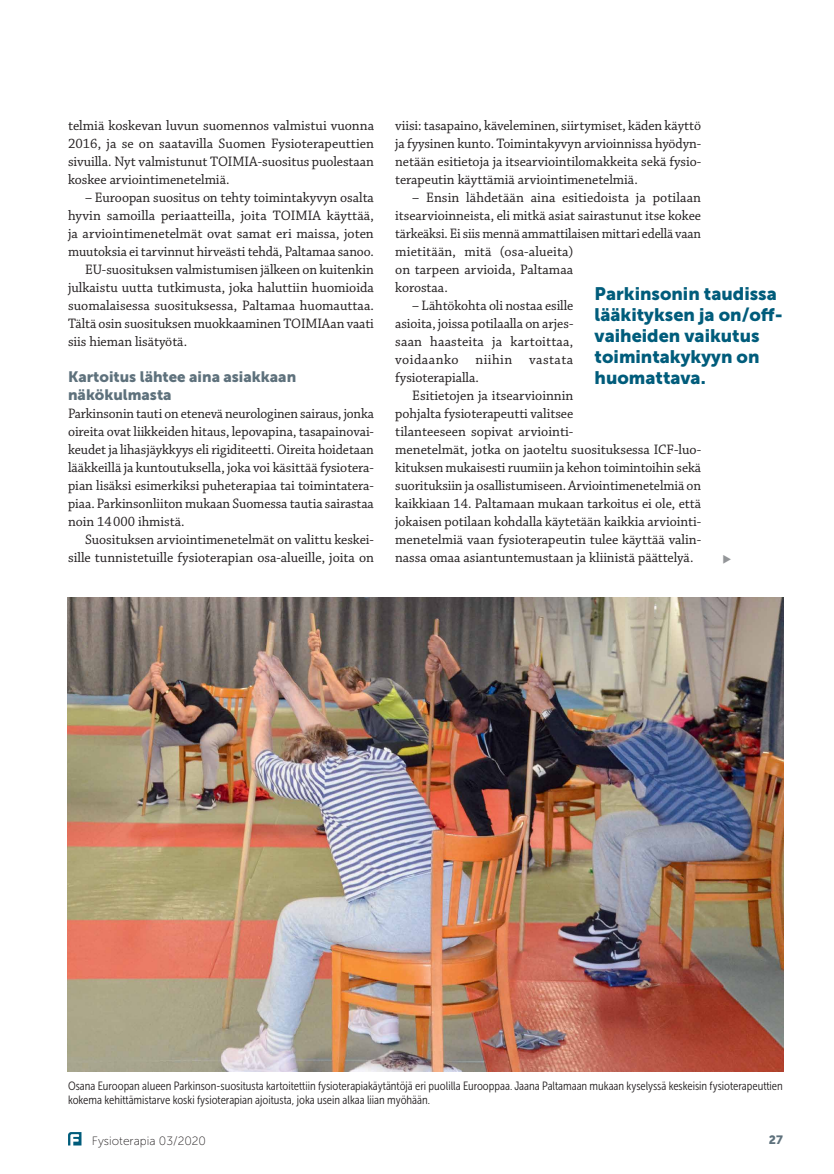
<style>
.page{position:relative;width:834px;height:1174px;background:#fff}
.page>*{position:absolute;margin:0;border:0;box-sizing:border-box;transform-origin:0 0}
.t1{font:18px/21px "Museo Sans 900";color:#005c7b}
.t2{font:15px/18px "Museo Sans 900";color:#5e717c}
.t3{font:14.4px/18px "Chaparral Pro";letter-spacing:-.005em;color:#231f20;text-align:justify}
.t4{font:14.4px/18px "Chaparral Pro";letter-spacing:-.005em;color:#231f20;text-align:justify;scale:.94 1}
.t5{font:14.4px/18px "Chaparral Pro";letter-spacing:-.005em;color:#231f20;text-align:justify;scale:.96 1}
.t6{font:14.4px "Chaparral Pro";letter-spacing:-.005em;color:#231f20;scale:.95 1}
.t7{font:12px/13.5px "Museo Sans Cond 300";color:#231f20}
.t8{font:12px "Museo Sans 100";color:#231f20}
.t9{font:12px "Museo Sans 900";color:#5e717c}
</style>
<div class="page">
<img style="left:67px;top:597px;width:716px;height:474px">
<svg style="left:68px;top:1132px;width:13px;height:14px"></svg>
<p class="t3" style="left:68px;top:117px;width:307px">telmiä koskevan luvun suomennos valmistui vuonna 2016, ja se on saatavilla Suomen Fysioterapeuttien sivuilla. Nyt valmistunut TOIMIA-suositus puolestaan koskee arviointimenetelmiä.</p>
<p class="t3" style="left:85px;top:189px;width:290px">– Euroopan suositus on tehty toimintakyvyn osalta</p>
<p class="t3" style="left:68px;top:207px;width:307px">hyvin samoilla periaatteilla, joita TOIMIA käyttää,</p>
<p class="t3" style="left:68px;top:225px;width:307px">ja arviointimenetelmät ovat samat eri maissa, joten</p>
<p class="t6" style="left:68px;top:244px;width:323px">muutoksia ei tarvinnut hirveästi tehdä, Paltamaa sanoo.</p>
<p class="t5" style="left:85px;top:261px;width:302px">EU-suosituksen valmistumisen jälkeen on kuitenkin</p>
<p class="t3" style="left:68px;top:279px;width:307px">julkaistu uutta tutkimusta, joka haluttiin huomioida</p>
<p class="t3" style="left:68px;top:297px;width:307px">suomalaisessa suosituksessa, Paltamaa huomauttaa.</p>
<p class="t5" style="left:68px;top:315px;width:320px">Tältä osin suosituksen muokkaaminen TOIMIAan vaati</p>
<p class="t3" style="left:68px;top:333px;width:121px">siis hieman lisätyötä.</p>
<p class="t2" style="left:68px;top:368px;width:230px">Kartoitus lähtee aina asiakkaan näkökulmasta</p>
<p class="t4" style="left:68px;top:405px;width:327px">Parkinsonin tauti on etenevä neurologinen sairaus, jonka oireita ovat liikkeiden hitaus, lepovapina, tasapainovai&shy;keudet ja lihasjäykkyys eli rigiditeetti. Oireita hoidetaan lääkkeillä ja kuntoutuksella, joka voi käsittää fysiotera&shy;pian lisäksi esimerkiksi puheterapiaa tai toimintatera&shy;piaa. Parkinsonliiton mukaan Suomessa tautia sairastaa noin 14000 ihmistä.</p>
<p class="t3" style="left:68px;top:531px;width:307px;text-align:right">Suosituksen arviointimenetelmät on valittu keskei&shy;sille tunnistetuille fysioterapian osa-alueille, joita on</p>
<p class="t3" style="left:395px;top:117px;width:307px">viisi: tasapaino, käveleminen, siirtymiset, käden käyttö ja fyysinen kunto. Toimintakyvyn arvioinnissa hyödyn&shy;netään esitietoja ja itsearviointilomakkeita sekä fysio&shy;terapeutin käyttämiä arviointimenetelmiä.</p>
<p class="t3" style="left:395px;top:189px;width:307px;text-align:left;text-indent:17px">– Ensin lähdetään aina esitiedoista ja potilaan itsearvioinneista, eli mitkä asiat sairastunut itse kokee tärkeäksi. Ei siis mennä ammattilaisen mittari edellä vaan mietitään, mitä (osa-alueita)<br>on tarpeen arvioida, Paltamaa<br>korostaa.</p>
<p class="t5" style="left:395px;top:297px;width:187px;text-indent:17px">– Lähtökohta oli nostaa esille asioita, joissa potilaalla on arjes&shy;saan haasteita ja kartoittaa, voidaanko niihin vastata fysioterapialla.</p>
<p class="t3" style="left:395px;top:387px;width:307px;text-align:left;text-indent:17px">Esitietojen ja itsearvioinnin<br>pohjalta fysioterapeutti valitsee<br>tilanteeseen sopivat arviointi-<br>menetelmät, jotka on jaoteltu suosituksessa ICF-luo&shy;kituksen mukaisesti ruumiin ja kehon toimintoihin sekä suorituksiin ja osallistumiseen. Arviointimenetelmiä on kaikkiaan 14. Paltamaan mukaan tarkoitus ei ole, että jokaisen potilaan kohdalla käytetään kaikkia arviointi&shy;menetelmiä vaan fysioterapeutin tulee käyttää valin&shy;nassa omaa asiantuntemustaan ja kliinistä päättelyä.</p>
<p class="t1" style="left:594px;top:283px;width:190px">Parkinsonin taudissa lääkityksen ja on/off&shy;vaiheiden vaikutus toimintakykyyn on huomattava.</p>
<p class="t7" style="left:68px;top:1079px;width:716px">Osana Euroopan alueen Parkinson-suositusta kartoitettiin fysioterapiakäytäntöjä eri puolilla Eurooppaa. Jaana Paltamaan mukaan kyselyssä keskeisin fysioterapeuttien kokema kehittämistarve koski fysioterapian ajoitusta, joka usein alkaa liian myöhään.</p>
<p class="t8" style="left:92px;top:1134px;width:115px">Fysioterapia 03/2020</p>
<p class="t9" style="left:768px;top:1133px;width:16px">27</p>
</div>
